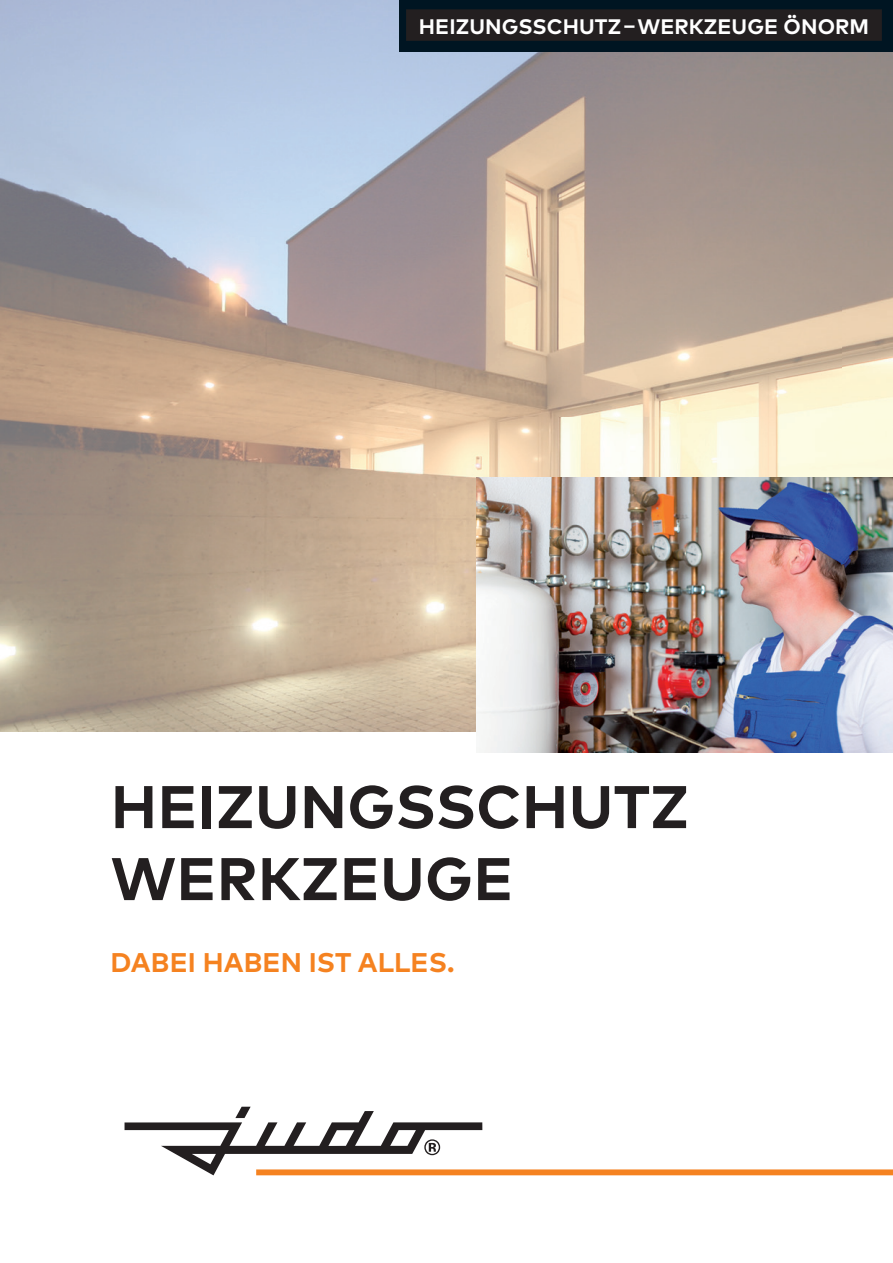
<style>
.page{position:relative;width:893px;height:1263px;background:#fff}
.page>*{position:absolute;margin:0;border:0;box-sizing:border-box;transform-origin:0 0}
.t1{font:700 60px/72px "Mark Pro";letter-spacing:.005em;color:#231f20}
.t2{font:700 27px "Mark Pro";letter-spacing:.005em;color:#f58220}
.t3{font:700 21px "Mark Pro";letter-spacing:.005em;color:#fff}
</style>
<div class="page">
<img style="left:0;top:0;width:893px;height:731px">
<div style="left:400px;top:0;width:493px;height:51px;background:#001522"></div>
<div style="left:406px;top:9px;width:476px;height:32px;background:#231f20"></div>
<img style="left:476px;top:477px;width:417px;height:276px">
<div style="left:256px;top:1169px;width:637px;height:6px;background:#f58220"></div>
<svg style="left:125px;top:1107px;width:357px;height:68px"></svg>
<p class="t3" style="left:419px;top:10px;width:452px">HEIZUNGSSCHUTZ – WERKZEUGE ÖNORM</p>
<h1 class="t1" style="left:111px;top:766px;width:580px">HEIZUNGSSCHUTZ<br>WERKZEUGE</h1>
<p class="t2" style="left:111px;top:942px;width:345px">DABEI HABEN IST ALLES.</p>
</div>
